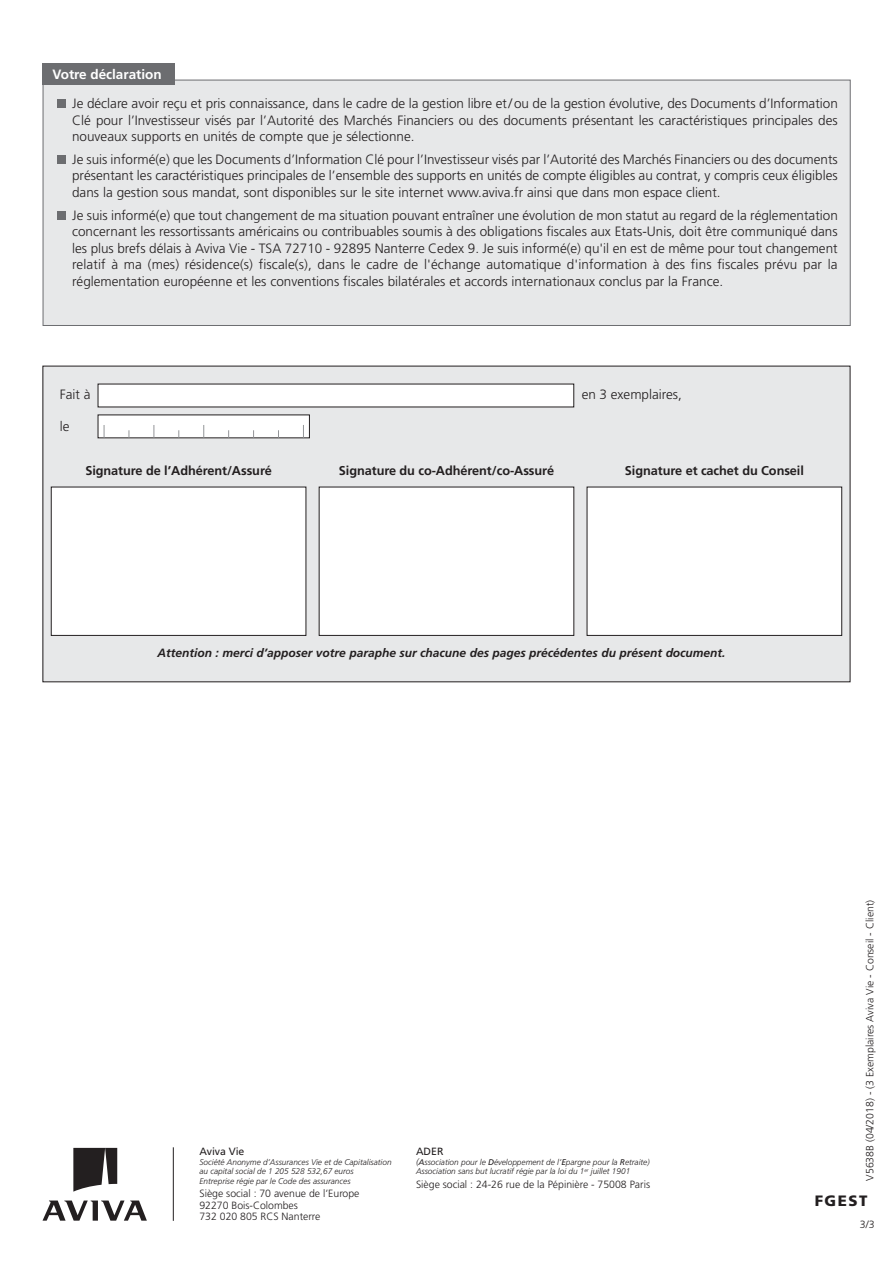
<style>
.page{position:relative;width:893px;height:1263px;background:#fff}
.page>*{position:absolute;margin:0;border:0;box-sizing:border-box;transform-origin:0 0}
.t1{font:900 15px "Frutiger";letter-spacing:.1em;color:#231f20}
.t2{font:300 13.5px/16.5px "Frutiger";color:#231f20;text-align:justify}
.t3{font:700 13.5px "Frutiger";color:#fff}
.t4{font:700 12.75px "Frutiger";letter-spacing:-.005em;color:#231f20}
.t5{font:italic 700 12px "Frutiger";color:#231f20}
.t6{font:300 10.5px/11.7px "Frutiger";color:#231f20}
.t7{font:10.5px "Frutiger";color:#231f20}
.t8{font:italic 300 8.25px/9.8px "Frutiger";color:#231f20}
.s1{font-size:9px}
.s2{font-weight:400}
</style>
<div class="page">
<svg style="left:43px;top:1200px;width:104px;height:21px"></svg>
<svg style="left:73px;top:1148px;width:44px;height:44px"></svg>
<hr style="left:173px;top:1147px;width:1px;height:74px;background:#231f20">
<div style="left:43px;top:80px;width:807px;height:245px;background:#e7e8e9"></div>
<div style="left:43px;top:64px;width:132px;height:21px;background:#6c6d70"></div>
<div style="left:57px;top:100px;width:8px;height:8px;background:#6c6d70"></div>
<div style="left:57px;top:211px;width:8px;height:9px;background:#6c6d70"></div>
<div style="left:57px;top:155px;width:8px;height:9px;background:#6c6d70"></div>
<div style="left:43px;top:366px;width:807px;height:316px;background:#e7e8e9"></div>
<div style="left:51px;top:487px;width:255px;height:148px;background:#fff"></div>
<div style="left:51px;top:487px;width:255px;height:149px;border:1px solid #231f20"></div>
<div style="left:319px;top:487px;width:255px;height:148px;background:#fff"></div>
<div style="left:319px;top:487px;width:255px;height:149px;border:1px solid #231f20"></div>
<div style="left:587px;top:487px;width:255px;height:148px;background:#fff"></div>
<div style="left:587px;top:487px;width:255px;height:149px;border:1px solid #231f20"></div>
<div style="left:98px;top:384px;width:476px;height:23px;background:#fff"></div>
<div style="left:98px;top:415px;width:211px;height:23px;background:#fff"></div>
<svg style="left:104px;top:425px;width:1px;height:13px"></svg>
<svg style="left:154px;top:425px;width:1px;height:13px"></svg>
<svg style="left:203px;top:425px;width:1px;height:13px"></svg>
<svg style="left:303px;top:425px;width:1px;height:13px"></svg>
<p class="t3" style="left:53px;top:69px;width:111px">Votre déclaration</p>
<p class="t2" style="left:72px;top:96px;width:767px">Je déclare avoir reçu et pris connaissance, dans le cadre de la gestion libre et/ou de la gestion évolutive, des Documents d’Information Clé pour l’Investisseur visés par l’Autorité des Marchés Financiers ou des documents présentant les caractéristiques principales des nouveaux supports en unités de compte que je sélectionne.</p>
<p class="t2" style="left:72px;top:152px;width:767px">Je suis informé(e) que les Documents d’Information Clé pour l’Investisseur visés par l’Autorité des Marchés Financiers ou des documents présentant les caractéristiques principales de l’ensemble des supports en unités de compte éligibles au contrat, y compris ceux éligibles dans la gestion sous mandat, sont disponibles sur le site internet www.aviva.fr ainsi que dans mon espace client.</p>
<p class="t2" style="left:72px;top:208px;width:767px">Je suis informé(e) que tout changement de ma situation pouvant entraîner une évolution de mon statut au regard de la réglementation concernant les ressortissants américains ou contribuables soumis à des obligations fiscales aux Etats-Unis, doit être communiqué dans les plus brefs délais à Aviva Vie - TSA 72710 - 92895 Nanterre Cedex 9. Je suis informé(e) qu'il en est de même pour tout changement relatif à ma (mes) résidence(s) fiscale(s), dans le cadre de l'échange automatique d'information à des fins fiscales prévu par la réglementation européenne et les conventions fiscales bilatérales et accords internationaux conclus par la France.</p>
<p class="t2" style="left:60px;top:387px;width:32px">Fait à</p>
<p class="t2" style="left:582px;top:387px;width:102px">en 3 exemplaires,</p>
<p class="t2" style="left:60px;top:419px;width:11px">le</p>
<p class="t4" style="left:85px;top:466px;width:188px">Signature de l’Adhérent/Assuré</p>
<p class="t4" style="left:339px;top:466px;width:217px">Signature du co-Adhérent/co-Assuré</p>
<p class="t4" style="left:625px;top:466px;width:181px">Signature et cachet du Conseil</p>
<p class="t5" style="left:157px;top:648px;width:570px">Attention : merci d’apposer votre paraphe sur chacune des pages précédentes du présent document.</p>
<p class="t7" style="left:199px;top:1147px;width:47px">Aviva Vie</p>
<p class="t8" style="left:199px;top:1157px;width:194px">Société Anonyme d’Assurances Vie et de Capitalisation au capital social de 1 205 528 532,67 euros<br>Entreprise régie par le Code des assurances</p>
<p class="t6" style="left:199px;top:1188px;width:162px">Siège social : 70 avenue de l’Europe<br>92270 Bois-Colombes<br>732 020 805 RCS Nanterre</p>
<p class="t7" style="left:416px;top:1147px;width:29px">ADER</p>
<p class="t8" style="left:416px;top:1157px;width:235px"><span class="s1">(</span><span class="s2">A</span>ssociation pour le <span class="s2">D</span>éveloppement de l’<span class="s2">E</span>pargne pour la <span class="s2">R</span>etraite)<br>Association sans but lucratif régie par la loi du 1<sup>er</sup> juillet 1901</p>
<p class="t6" style="left:416px;top:1179px;width:236px">Siège social : 24-26 rue de la Pépinière - 75008 Paris</p>
<p class="t6" style="left:865px;top:1181px;width:282px;rotate:-90deg">V5638B (04/2018) - (3 Exemplaires Aviva Vie - Conseil - Client)</p>
<p class="t1" style="left:815px;top:1195px;width:54px">FGEST</p>
<p class="t6" style="left:860px;top:1220px;width:16px">3/3</p>
</div>
